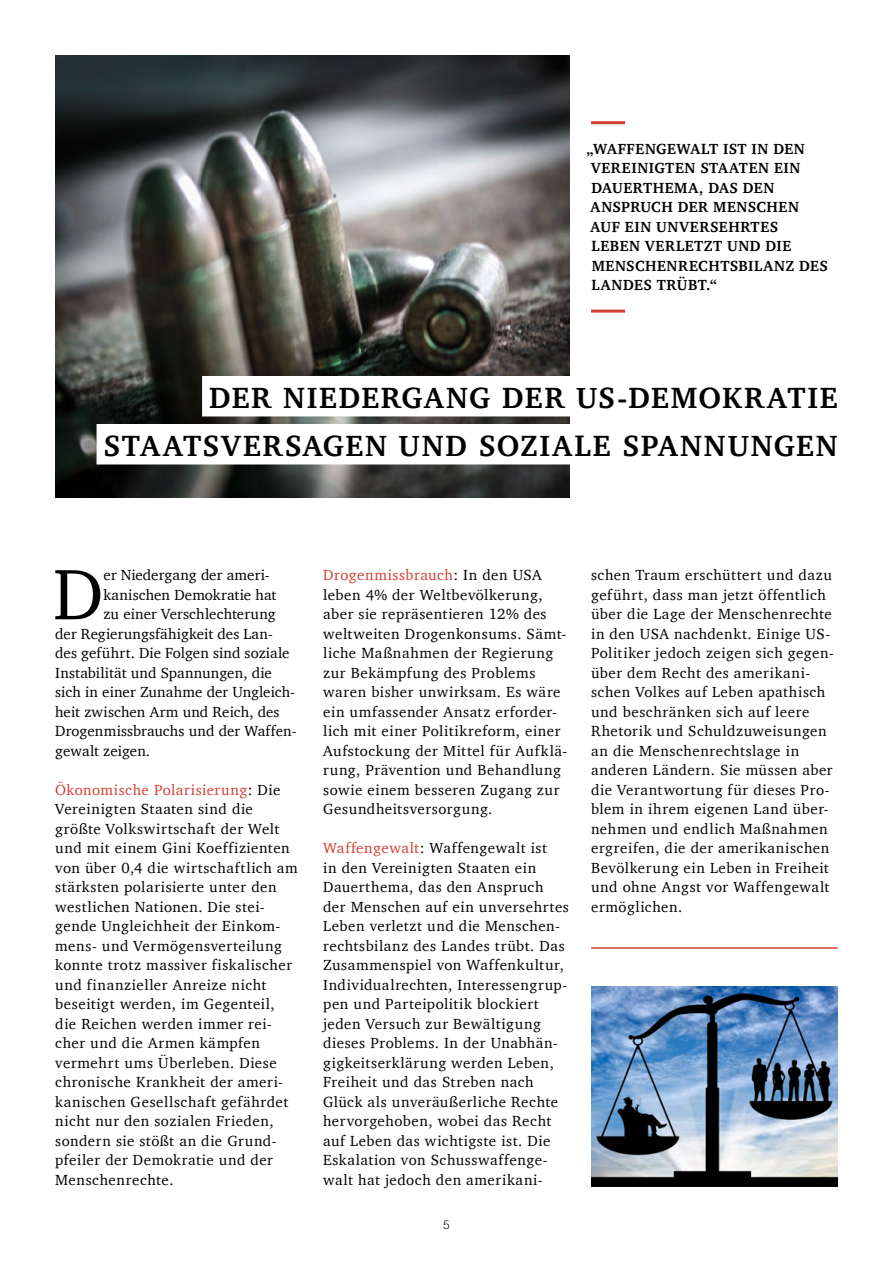
<style>
.page{position:relative;width:893px;height:1263px;background:#fff}
.page>*{position:absolute;margin:0;border:0;box-sizing:border-box;transform-origin:0 0}
.t1{font:73.2px "Charter";color:#000}
.t2{font:700 30px/48px "Charter";letter-spacing:.055em;color:#000;text-align:right}
.t3{font:15px/19.5px "Charter";letter-spacing:.035em;color:#000}
.t4{font:700 15px/19.5px "Charter";letter-spacing:.035em;color:#000}
.t5{font:15px "Charter";letter-spacing:.01em;color:#000}
.t6{font:15px "Charter";letter-spacing:.005em;color:#000}
.t7{font:300 12px "Helvetica";color:#000}
.s1{color:#d23f32}
</style>
<div class="page">
<img style="left:55px;top:55px;width:515px;height:442px">
<div style="left:202px;top:376px;width:644px;height:40px;background:#fff"></div>
<div style="left:97px;top:424px;width:749px;height:40px;background:#fff"></div>
<img style="left:591px;top:986px;width:247px;height:200px">
<hr style="left:591px;top:121px;width:34px;height:3px;background:#d23f32">
<hr style="left:591px;top:310px;width:34px;height:3px;background:#d23f32">
<hr style="left:591px;top:947px;width:247px;height:2px;background:#d23f32">
<p class="t4" style="left:587px;top:139px;width:243px">„WAFFENGEWALT IST IN DEN<br>VEREINIGTEN STAATEN EIN<br>DAUERTHEMA, DAS DEN<br>ANSPRUCH DER MENSCHEN<br>AUF EIN UNVERSEHRTES<br>LEBEN VERLETZT UND DIE<br>MENSCHENRECHTSBILANZ DES<br>LANDES TRÜBT.“</p>
<h2 class="t2" style="left:104px;top:373px;width:736px">DER NIEDERGANG DER US-DEMOKRATIE<br>STAATSVERSAGEN UND SOZIALE SPANNUNGEN</h2>
<h1 class="t1" style="left:53px;top:531px;width:52px">D</h1>
<p class="t6" style="left:104px;top:562px;width:168px">er Niedergang der ameri-</p>
<p class="t5" style="left:104px;top:582px;width:174px">kanischen Demokratie hat</p>
<p class="t5" style="left:104px;top:601px;width:174px">zu einer Verschlechterung</p>
<p class="t5" style="left:55px;top:621px;width:219px">der Regierungsfähigkeit des Lan-</p>
<p class="t6" style="left:55px;top:640px;width:236px">des geführt. Die Folgen sind soziale</p>
<p class="t6" style="left:55px;top:660px;width:218px">Instabilität und Spannungen, die</p>
<p class="t6" style="left:55px;top:679px;width:241px">sich in einer Zunahme der Ungleich-</p>
<p class="t5" style="left:55px;top:699px;width:226px">heit zwischen Arm und Reich, des</p>
<p class="t5" style="left:55px;top:718px;width:243px">Drogenmissbrauchs und der Waffen-</p>
<p class="t6" style="left:55px;top:738px;width:96px">gewalt zeigen.</p>
<p class="t3" style="left:55px;top:780px;width:244px"><span class="s1">Ökonomische Polarisierung</span>: Die<br>Vereinigten Staaten sind die größte Volkswirtschaft der Welt und mit einem Gini Koeffizienten von über 0,4 die wirtschaftlich am stärksten polarisierte unter den westlichen Nationen. Die stei&shy;gende Ungleichheit der Einkom&shy;mens- und Vermögensverteilung konnte trotz massiver fiskalischer und finanzieller Anreize nicht beseitigt werden, im Gegenteil, die Reichen werden immer rei&shy;cher und die Armen kämpfen vermehrt ums Überleben. Diese chronische Krankheit der ameri&shy;kanischen Gesellschaft gefährdet nicht nur den sozialen Frieden, sondern sie stößt an die Grund&shy;pfeiler der Demokratie und der<br>Menschenrechte.</p>
<p class="t3" style="left:323px;top:565px;width:246px"><span class="s1">Drogenmissbrauch</span>: In den USA leben 4% der Weltbevölkerung, aber sie repräsentieren 12% des weltweiten Drogenkonsums. Sämt&shy;liche Maßnahmen der Regierung zur Bekämpfung des Problems waren bisher unwirksam. Es wäre ein umfassender Ansatz erforder&shy;lich mit einer Politikreform, einer<br>Aufstockung der Mittel für Aufklä&shy;rung, Prävention und Behandlung sowie einem besseren Zugang zur<br>Gesundheitsversorgung.</p>
<p class="t3" style="left:323px;top:838px;width:247px"><span class="s1">Waffengewalt</span>: Waffengewalt ist<br>in den Vereinigten Staaten ein<br>Dauerthema, das den Anspruch der Menschen auf ein unversehrtes<br>Leben verletzt und die Menschen&shy;rechtsbilanz des Landes trübt. Das<br>Zusammenspiel von Waffenkultur,<br>Individualrechten, Interessengrup&shy;pen und Parteipolitik blockiert jeden Versuch zur Bewältigung dieses Problems. In der Unabhän&shy;gigkeitserklärung werden Leben,<br>Freiheit und das Streben nach<br>Glück als unveräußerliche Rechte hervorgehoben, wobei das Recht auf Leben das wichtigste ist. Die<br>Eskalation von Schusswaffenge&shy;walt hat jedoch den amerikani-</p>
<p class="t7" style="left:443px;top:1214px;width:8px">5</p>
<p class="t3" style="left:591px;top:565px;width:244px">schen Traum erschüttert und dazu geführt, dass man jetzt öffentlich über die Lage der Menschenrechte in den USA nachdenkt. Einige US-<br>Politiker jedoch zeigen sich gegen&shy;über dem Recht des amerikani&shy;schen Volkes auf Leben apathisch und beschränken sich auf leere<br>Rhetorik und Schuldzuweisungen an die Menschenrechtslage in anderen Ländern. Sie müssen aber die Verantwortung für dieses Pro&shy;blem in ihrem eigenen Land über&shy;nehmen und endlich Maßnahmen ergreifen, die der amerikanischen<br>Bevölkerung ein Leben in Freiheit und ohne Angst vor Waffengewalt ermöglichen.</p>
</div>
